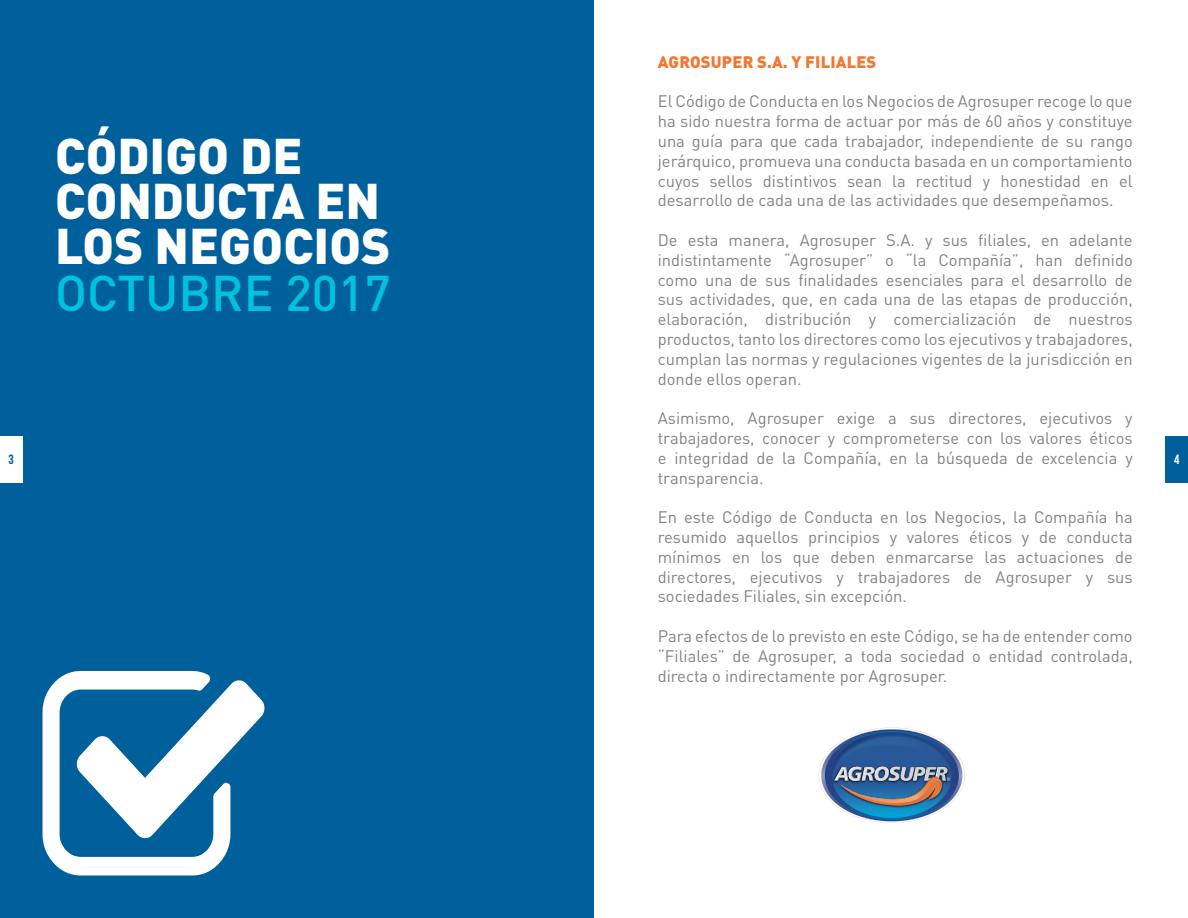
<style>
.page{position:relative;width:1188px;height:918px;background:#fff}
.page>*{position:absolute;margin:0;border:0;box-sizing:border-box;transform-origin:0 0}
.t1{font:900 49.5px/45px "DIN Pro";color:#fff}
.t2{font:500 49.5px "DIN Pro";color:#00c2de}
.t3{font:16.5px/19.8px "DIN Pro";color:#808285;text-align:justify}
.t4{font:900 16.5px "DIN Pro";letter-spacing:.01em;color:#f47630}
.t5{font:13.5px "Bebas Neue";color:#00609c}
.t6{font:13.5px "Bebas Neue";color:#fff}
</style>
<div class="page">
<div style="left:0;top:0;width:594px;height:918px;background:#00609c"></div>
<div style="left:1166px;top:436px;width:22px;height:47px;background:#00609c"></div>
<div style="left:0;top:436px;width:22px;height:47px;background:#fff"></div>
<svg style="left:43px;top:671px;width:221px;height:204px"></svg>
<svg style="left:819px;top:728px;width:146px;height:95px"></svg>
<p class="t4" style="left:658px;top:48px;width:220px">AGROSUPER S.A. Y FILIALES</p>
<p class="t3" style="left:658px;top:91px;width:476px">El Código de Conducta en los Negocios de Agrosuper recoge lo que ha sido nuestra forma de actuar por más de 60 años y constituye una guía para que cada trabajador, independiente de su rango jerárquico, promueva una conducta basada en un comportamiento cuyos sellos distintivos sean la rectitud y honestidad en el desarrollo de cada una de las actividades que desempeñamos.</p>
<p class="t3" style="left:658px;top:230px;width:477px">De esta manera, Agrosuper S.A. y sus filiales, en adelante indistintamente “Agrosuper” o “la Compañía”, han definido como una de sus finalidades esenciales para el desarrollo de sus actividades, que, en cada una de las etapas de producción, elaboración, distribución y comercialización de nuestros productos, tanto los directores como los ejecutivos y trabajadores, cumplan las normas y regulaciones vigentes de la jurisdicción en donde ellos operan.</p>
<p class="t3" style="left:658px;top:408px;width:476px">Asimismo, Agrosuper exige a sus directores, ejecutivos y trabajadores, conocer y comprometerse con los valores éticos e integridad de la Compañía, en la búsqueda de excelencia y transparencia.</p>
<p class="t3" style="left:658px;top:507px;width:477px">En este Código de Conducta en los Negocios, la Compañía ha resumido aquellos principios y valores éticos y de conducta mínimos en los que deben enmarcarse las actuaciones de directores, ejecutivos y trabajadores de Agrosuper y sus sociedades Filiales, sin excepción.</p>
<p class="t3" style="left:658px;top:626px;width:476px">Para efectos de lo previsto en este Código, se ha de entender como “Filiales” de Agrosuper, a toda sociedad o entidad controlada, directa o indirectamente por Agrosuper.</p>
<h1 class="t1" style="left:55px;top:127px;width:337px">CÓDIGO DE<br>CONDUCTA EN<br>LOS NEGOCIOS</h1>
<h1 class="t2" style="left:55px;top:260px;width:337px">OCTUBRE 2017</h1>
<p class="t5" style="left:8px;top:452px;width:7px">3</p>
<p class="t6" style="left:1174px;top:452px;width:7px">4</p>
</div>
